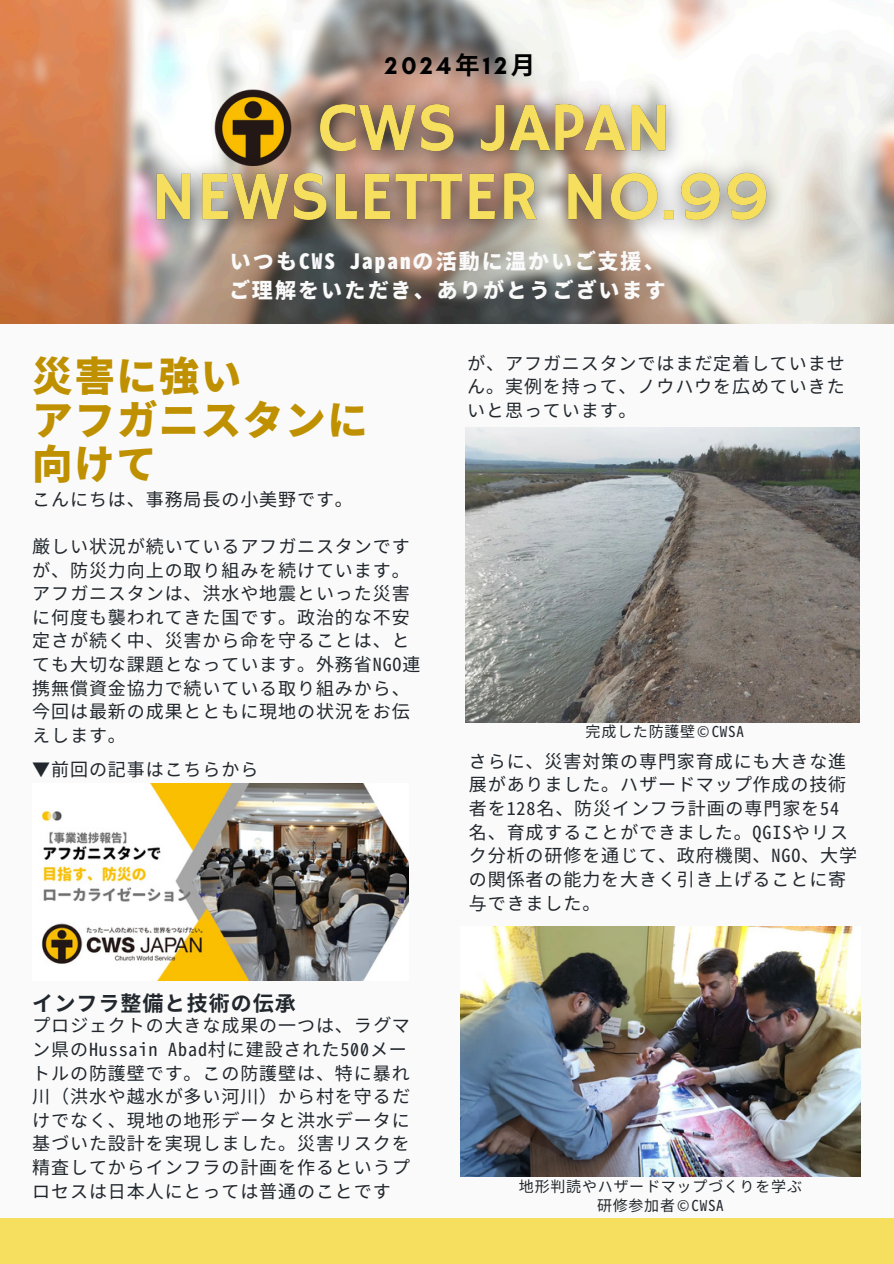
<style>
.page{position:relative;width:894px;height:1264px;background:#fff}
.page>*{position:absolute;margin:0;border:0;box-sizing:border-box;transform-origin:0 0}
.t1{font:40.5px/43.8px "Gen Ei Gothic M H";letter-spacing:.04em;color:#bf9000}
.t2{font:700 24.6px "Glacial Indifference";letter-spacing:.15em;color:#000}
.t3{font:21px/29.2px "Gen Ei Gothic M H";letter-spacing:.1em;color:#fafafa}
.t4{font:21px "Gen Ei Gothic M B";letter-spacing:.05em;color:#21272d}
.t5{font:18px/23.7px "Gen Ei Gothic M R";letter-spacing:.05em;color:#21272d}
.t6{font:15px "Gen Ei Gothic M R";letter-spacing:.05em;color:#21272d}
.s1{font-family:"Noto Sans CJ Ksc"}
</style>
<div class="page">
<img style="left:0;top:0;width:893px;height:324px">
<div style="left:0;top:324px;width:893px;height:896px;background:#fafafa"></div>
<div style="left:0;top:1218px;width:893px;height:45px;background:#f6de5f"></div>
<img style="left:41px;top:783px;width:367px;height:197px">
<img style="left:465px;top:428px;width:393px;height:294px">
<img style="left:460px;top:926px;width:400px;height:250px">
<img style="left:125px;top:76px;width:673px;height:179px">
<p class="t2" style="left:385px;top:50px;width:147px">2024<span class="s1">年</span>12<span class="s1">月</span></p>
<h3 class="t3" style="left:229px;top:248px;width:438px">いつもCWS Japanの活動に温かいご支援、ご理解をいただき、ありがとうございます</h3>
<p class="t1" style="left:32px;top:356px;width:337px">災害に強い<br>アフガニスタンに向けて</p>
<h4 class="t5" style="left:32px;top:488px;width:322px">こんにちは、事務局長の小美野です。</h4>
<p class="t5" style="left:32px;top:535px;width:389px">厳しい状況が続いているアフガニスタンですが、防災力向上の取り組みを続けています。アフガニスタンは、洪水や地震といった災害に何度も襲われてきた国です。政治的な不安定さが続く中、災害から命を守ることは、とても大切な課題となっています。外務省NGO連携無償資金協力で続いている取り組みから、今回は最新の成果とともに現地の状況をお伝えします。</p>
<h5 class="t5" style="left:32px;top:759px;width:227px">▼前回の記事はこちらから</h5>
<h2 class="t4" style="left:32px;top:990px;width:265px">インフラ整備と技術の伝承</h2>
<h4 class="t5" style="left:32px;top:1014px;width:379px">プロジェクトの大きな成果の一つは、ラグマン県のHussain Abad村に建設された500メートルの防護壁です。この防護壁は、特に暴れ川（洪水や越水が多い河川）から村を守るだけでなく、現地の地形データと洪水データに基づいた設計を実現しました。災害リスクを精査してからインフラの計画を作るというプロセスは日本人にとっては普通のことです</h4>
<h6 class="t5" style="left:467px;top:352px;width:379px;text-align:justify">が、アフガニスタンではまだ定着していません。実例を持って、ノウハウを広めていきたいと思っています。</h6>
<h6 class="t6" style="left:585px;top:722px;width:160px">完成した防護壁©CWSA</h6>
<h6 class="t5" style="left:469px;top:750px;width:389px">さらに、災害対策の専門家育成にも大きな進展がありました。ハザードマップ作成の技術者を128名、防災インフラ計画の専門家を54名、育成することができました。QGISやリスク分析の研修を通じて、政府機関、NGO、大学の関係者の能力を大きく引き上げることに寄与できました。</h6>
<h6 class="t6" style="left:519px;top:1176px;width:284px">地形判読やハザードマップづくりを学ぶ</h6>
<p class="t6" style="left:597px;top:1195px;width:128px">研修参加者©CWSA</p>
</div>
